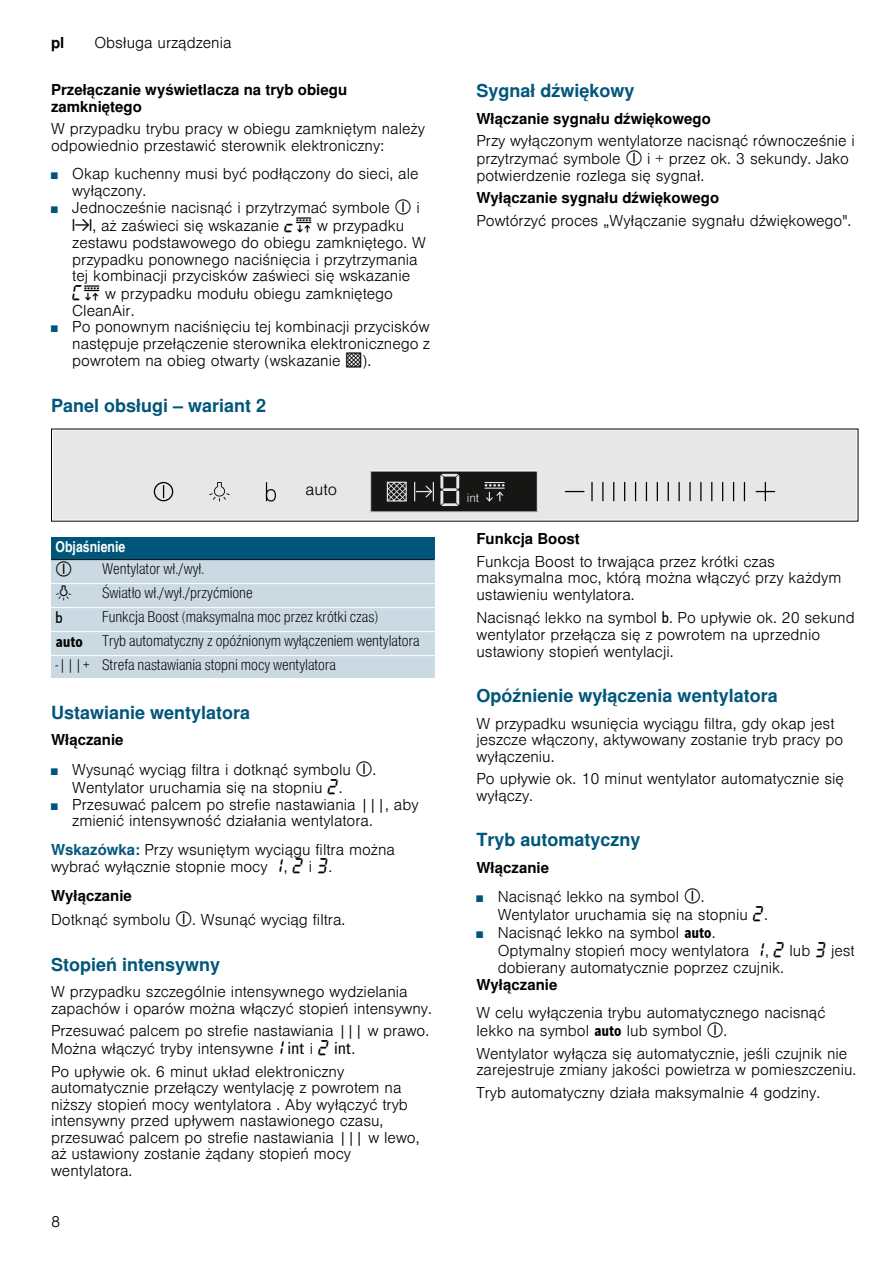
<style>
.page{position:relative;width:893px;height:1263px;background:#fff}
.page>*{position:absolute;margin:0;border:0;box-sizing:border-box;transform-origin:0 0}
.t1{font:700 18px "Nimbus San L";color:#00567a}
.t2{font:16.5px "BSH Symb PH5";color:#000}
.t3{font:16.5px "BSH Symb All";color:#000}
.t4{font:300 15px/16.5px "Nimbus San L";color:#000}
.t5{font:15px/24px "Nimbus San L Lig Con";color:#000}
.t6{font:700 15px/16.5px "Nimbus San L";color:#000}
.t7{font:15px "Nimbus San L Bol Con";color:#fff}
.s1{font-size:9px;color:#00567a}
.s2{font-family:"BSH Symb All";font-weight:400;font-size:16.5px}
.s3{font-family:"BSH Symb PH1";font-weight:400;font-size:16.5px}
.s4{font-family:"BSH Symb PH5";font-weight:400;font-size:16.5px}
.s5{font-family:"BSH Symb PH1";font-size:16.5px}
.s6{font-weight:700;color:#00567a}
.s7{font-weight:700}
</style>
<div class="page">
<div style="left:53px;top:431px;width:803px;height:88px;background:#e7e7e7"></div>
<div style="left:51px;top:537px;width:383px;height:23px;background:#00567a"></div>
<div style="left:51px;top:560px;width:46px;height:24px;background:#cbd9e3"></div>
<div style="left:97px;top:560px;width:337px;height:24px;background:#cbd9e3"></div>
<div style="left:51px;top:584px;width:46px;height:24px;background:#cbd9e3"></div>
<div style="left:97px;top:584px;width:337px;height:24px;background:#cbd9e3"></div>
<div style="left:51px;top:608px;width:46px;height:24px;background:#cbd9e3"></div>
<div style="left:97px;top:608px;width:337px;height:24px;background:#cbd9e3"></div>
<div style="left:51px;top:632px;width:46px;height:24px;background:#cbd9e3"></div>
<div style="left:97px;top:632px;width:337px;height:24px;background:#cbd9e3"></div>
<div style="left:51px;top:656px;width:46px;height:22px;background:#cbd9e3"></div>
<div style="left:97px;top:656px;width:337px;height:22px;background:#cbd9e3"></div>
<hr style="left:51px;top:559px;width:383px;height:1px;background:#000">
<hr style="left:51px;top:583px;width:383px;height:1px;background:#fff">
<hr style="left:51px;top:607px;width:383px;height:1px;background:#fff">
<hr style="left:51px;top:631px;width:383px;height:1px;background:#fff">
<hr style="left:51px;top:655px;width:383px;height:1px;background:#fff">
<svg style="left:370px;top:470px;width:168px;height:42px"></svg>
<svg style="left:306px;top:484px;width:30px;height:11px"></svg>
<p class="t6" style="left:51px;top:34px;width:15px">pl</p>
<p class="t4" style="left:94px;top:33px;width:139px">Obsługa urządzenia</p>
<p class="t6" style="left:51px;top:81px;width:297px">Przełączanie wyświetlacza na tryb obiegu zamkniętego</p>
<p class="t4" style="left:51px;top:119px;width:375px">W przypadku trybu pracy w obiegu zamkniętym należy odpowiednio przestawić sterownik elektroniczny:</p>
<p class="t4" style="left:72px;top:164px;width:348px;text-indent:-21px"><span class="s1">■</span> Okap kuchenny musi być podłączony do sieci, ale wyłączony.</p>
<p class="t4" style="left:72px;top:198px;width:355px;line-height:17.1px;text-indent:-21px"><span class="s1">■</span> Jednocześnie nacisnąć i przytrzymać symbole <span class="s2">#</span> i <span class="s3">x</span>, aż zaświeci się wskazanie <span class="s2">™</span><span class="s4">"</span> w przypadku zestawu podstawowego do obiegu zamkniętego. W przypadku ponownego naciśnięcia i przytrzymania tej kombinacji przycisków zaświeci się wskazanie <span class="s2">’</span><span class="s4">"</span> w przypadku modułu obiegu zamkniętego CleanAir.</p>
<p class="t4" style="left:72px;top:317px;width:359px;line-height:17px;text-align:justify;text-indent:-21px"><span class="s1">■</span> Po ponownym naciśnięciu tej kombinacji przycisków następuje przełączenie sterownika elektronicznego z powrotem na obieg otwarty (wskazanie <span class="s4">!</span>).</p>
<p class="t1" style="left:51px;top:394px;width:217px">Panel obsługi – wariant 2</p>
<p class="t1" style="left:476px;top:79px;width:160px">Sygnał dźwiękowy</p>
<p class="t6" style="left:476px;top:110px;width:236px">Włączanie sygnału dźwiękowego</p>
<p class="t4" style="left:476px;top:131px;width:380px;line-height:17.2px">Przy wyłączonym wentylatorze nacisnąć równocześnie i przytrzymać symbole <span class="s2">#</span> i + przez ok. 3 sekundy. Jako potwierdzenie rozlega się sygnał.</p>
<p class="t6" style="left:476px;top:189px;width:244px">Wyłączanie sygnału dźwiękowego</p>
<p class="t4" style="left:476px;top:211px;width:376px">Powtórzyć proces „Wyłączanie sygnału dźwiękowego".</p>
<p class="t7" style="left:56px;top:537px;width:71px">Objaśnienie</p>
<p class="t3" style="left:56px;top:560px;width:18px">#</p>
<p class="t5" style="left:102px;top:556px;width:104px">Wentylator wł./wył.</p>
<p class="t2" style="left:56px;top:584px;width:18px">=</p>
<p class="t5" style="left:102px;top:580px;width:152px">Światło wł./wył./przyćmione</p>
<p class="t2" style="left:56px;top:608px;width:9px">&amp;</p>
<p class="t5" style="left:56px;top:604px;width:365px;text-indent:46px">Funkcja Boost (maksymalna moc przez krótki czas)<br><span class="s5">!</span> Tryb automatyczny z opóźnionym wyłączeniem wentylatora -|||+ Strefa nastawiania stopni mocy wentylatora</p>
<p class="t1" style="left:51px;top:701px;width:201px">Ustawianie wentylatora</p>
<p class="t6" style="left:51px;top:731px;width:74px">Włączanie</p>
<p class="t4" style="left:72px;top:759px;width:305px;line-height:18px;text-indent:-21px"><span class="s1">■</span> Wysunąć wyciąg filtra i dotknąć symbolu <span class="s2">#</span>.<br>Wentylator uruchamia się na stopniu <span class="s2">ƒ</span>.</p>
<p class="t4" style="left:72px;top:795px;width:348px;text-indent:-21px"><span class="s1">■</span> Przesuwać palcem po strefie nastawiania |||, aby zmienić intensywność działania wentylatora.</p>
<p class="t4" style="left:51px;top:839px;width:345px;line-height:17.5px"><span class="s6">Wskazówka:</span> Przy wsuniętym wyciągu filtra można wybrać wyłącznie stopnie mocy <span class="s2">‚</span>, <span class="s2">ƒ</span> i <span class="s2">„</span>.</p>
<p class="t4" style="left:51px;top:883px;width:296px;line-height:23.5px"><span class="s7">Wyłączanie<br></span>Dotknąć symbolu <span class="s2">#</span>. Wsunąć wyciąg filtra.</p>
<p class="t1" style="left:51px;top:953px;width:171px">Stopień intensywny</p>
<p class="t4" style="left:51px;top:982px;width:382px">W przypadku szczególnie intensywnego wydzielania zapachów i oparów można włączyć stopień intensywny.</p>
<p class="t4" style="left:51px;top:1021px;width:379px;line-height:17.5px">Przesuwać palcem po strefie nastawiania ||| w prawo.<br>Można włączyć tryby intensywne<span class="s2">‚</span> <span class="s4">2</span> i <span class="s2">ƒ</span> <span class="s4">2</span>.</p>
<p class="t4" style="left:51px;top:1062px;width:370px">Po upływie ok. 6 minut układ elektroniczny automatycznie przełączy wentylację z powrotem na niższy stopień mocy wentylatora . Aby wyłączyć tryb intensywny przed upływem nastawionego czasu, przesuwać palcem po strefie nastawiania ||| w lewo, aż ustawiony zostanie żądany stopień mocy wentylatora.</p>
<p class="t4" style="left:51px;top:1212px;width:11px">8</p>
<p class="t6" style="left:476px;top:530px;width:105px">Funkcja Boost</p>
<p class="t4" style="left:476px;top:552px;width:366px">Funkcja Boost to trwająca przez krótki czas maksymalna moc, którą można włączyć przy każdym ustawieniu wentylatora.</p>
<p class="t4" style="left:476px;top:608px;width:380px">Nacisnąć lekko na symbol <span class="s4">&amp;</span>. Po upływie ok. 20 sekund wentylator przełącza się z powrotem na uprzednio ustawiony stopień wentylacji.</p>
<p class="t1" style="left:476px;top:684px;width:303px">Opóźnienie wyłączenia wentylatora</p>
<p class="t4" style="left:476px;top:714px;width:368px">W przypadku wsunięcia wyciągu filtra, gdy okap jest jeszcze włączony, aktywowany zostanie tryb pracy po wyłączeniu.</p>
<p class="t4" style="left:476px;top:769px;width:369px">Po upływie ok. 10 minut wentylator automatycznie się wyłączy.</p>
<p class="t1" style="left:476px;top:828px;width:166px">Tryb automatyczny</p>
<p class="t6" style="left:476px;top:859px;width:74px">Włączanie</p>
<p class="t4" style="left:497px;top:886px;width:272px;line-height:18px;text-indent:-21px"><span class="s1">■</span> Nacisnąć lekko na symbol <span class="s2">#</span>.<br>Wentylator uruchamia się na stopniu <span class="s2">ƒ</span>.</p>
<p class="t4" style="left:497px;top:923px;width:358px;line-height:17.5px;text-indent:-21px"><span class="s1">■</span> Nacisnąć lekko na symbol <span class="s3">!</span>.<br>Optymalny stopień mocy wentylatora <span class="s2">‚</span>, <span class="s2">ƒ</span> lub <span class="s2">„</span> jest dobierany automatycznie poprzez czujnik.</p>
<p class="t6" style="left:476px;top:976px;width:82px">Wyłączanie</p>
<p class="t4" style="left:476px;top:1003px;width:350px;line-height:17.5px">W celu wyłączenia trybu automatycznego nacisnąć lekko na symbol <span class="s3">!</span> lub symbol <span class="s2">#</span>.</p>
<p class="t4" style="left:476px;top:1044px;width:381px">Wentylator wyłącza się automatycznie, jeśli czujnik nie zarejestruje zmiany jakości powietrza w pomieszczeniu.</p>
<p class="t4" style="left:476px;top:1083px;width:345px">Tryb automatyczny działa maksymalnie 4 godziny.</p>
</div>
